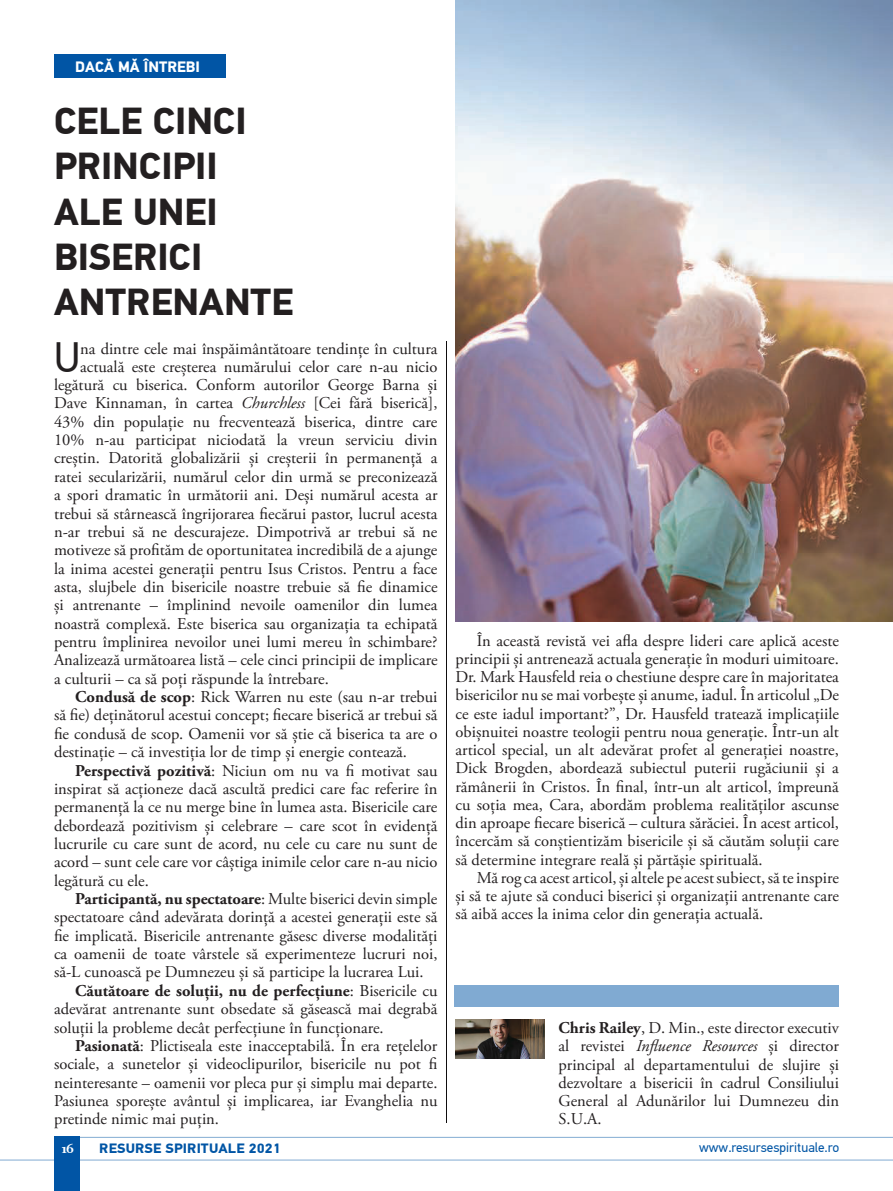
<style>
.page{position:relative;width:893px;height:1191px;background:#fff}
.page>*{position:absolute;margin:0;border:0;box-sizing:border-box;transform-origin:0 0}
.Corp_text_Adobe_Gara{font:42.3px "PF Din Text Pro";color:#231f20}
.Corp_text_Adobe_Gara-2{font:700 37.5px/45px "PF Din Text Pro";color:#231f20}
.Corp_text_Adobe_Gara-3{font:16.5px/18.3px "Adobe Garamond Pro";color:#231f20;text-align:justify}
.Corp_text_Adobe_Gara-4{font:700 15px "PF Din Text Pro";color:#fff}
.t1{font:13.5px "PF Din Text Pro";color:#0155a5}
.t2{font:700 13.5px "PF Din Text Pro";letter-spacing:.01em;color:#0155a5;scale:1.05 1}
.t3{font:700 13.5px "Constantia";color:#fff}
.s1{font-style:italic}
.s2{font-weight:700}
</style>
<div class="page">
<img style="left:455px;top:0;width:438px;height:621px">
<hr style="left:80px;top:1137px;width:813px;height:1px;background:#0155a5">
<hr style="left:0;top:1159px;width:893px;height:1px;background:#0155a5">
<div style="left:54px;top:1137px;width:26px;height:54px;background:#0155a5"></div>
<div style="left:437px;top:334px;width:20px;height:796px;background:#fff"></div>
<hr style="left:446px;top:339px;width:3px;height:785px;background:#231f20;opacity:.75">
<div style="left:54px;top:54px;width:171px;height:24px;background:#0155a5"></div>
<img style="left:456px;top:1019px;width:89px;height:39px">
<div style="left:455px;top:985px;width:384px;height:22px;background:#80aad2"></div>
<p class="Corp_text_Adobe_Gara-4" style="left:75px;top:57px;width:126px">DACĂ MĂ ÎNTREBI</p>
<p class="Corp_text_Adobe_Gara-2" style="left:54px;top:100px;width:194px">CELE CINCI</p>
<p class="Corp_text_Adobe_Gara-2" style="left:54px;top:145px;width:165px">PRINCIPII</p>
<p class="Corp_text_Adobe_Gara-2" style="left:54px;top:190px;width:165px">ALE UNEI</p>
<p class="Corp_text_Adobe_Gara-2" style="left:54px;top:235px;width:241px">BISERICI<br>ANTRENANTE</p>
<p class="Corp_text_Adobe_Gara" style="left:54px;top:332px;width:28px">U</p>
<p class="Corp_text_Adobe_Gara-3" style="left:80px;top:340px;width:359px">na dintre cele mai înspăimântătoare tendințe în cultura</p>
<p class="Corp_text_Adobe_Gara-3" style="left:80px;top:358px;width:359px">actuală este creșterea numărului celor care n-au nicio</p>
<p class="Corp_text_Adobe_Gara-3" style="left:54px;top:376px;width:385px">legătură cu biserica. Conform autorilor George Barna și</p>
<p class="Corp_text_Adobe_Gara-3" style="left:54px;top:394px;width:385px">Dave Kinnaman, în cartea <span class="s1">Churchless</span> [Cei fără biserică],</p>
<p class="Corp_text_Adobe_Gara-3" style="left:54px;top:413px;width:385px">43% din populație nu frecventează biserica, dintre care</p>
<p class="Corp_text_Adobe_Gara-3" style="left:54px;top:431px;width:385px">10% n-au participat niciodată la vreun serviciu divin</p>
<p class="Corp_text_Adobe_Gara-3" style="left:54px;top:449px;width:385px">creștin. Datorită globalizării și creșterii în permanență a</p>
<p class="Corp_text_Adobe_Gara-3" style="left:54px;top:468px;width:385px">ratei secularizării, numărul celor din urmă se preconizează</p>
<p class="Corp_text_Adobe_Gara-3" style="left:54px;top:486px;width:385px">a spori dramatic în următorii ani. Deși numărul acesta ar</p>
<p class="Corp_text_Adobe_Gara-3" style="left:54px;top:505px;width:385px">trebui să stârnească îngrijorarea fiecărui pastor, lucrul acesta</p>
<p class="Corp_text_Adobe_Gara-3" style="left:54px;top:523px;width:385px">n-ar trebui să ne descurajeze. Dimpotrivă ar trebui să ne</p>
<p class="Corp_text_Adobe_Gara-3" style="left:54px;top:541px;width:385px">motiveze să profităm de oportunitatea incredibilă de a ajunge</p>
<p class="Corp_text_Adobe_Gara-3" style="left:54px;top:560px;width:385px">la inima acestei generații pentru Isus Cristos. Pentru a face</p>
<p class="Corp_text_Adobe_Gara-3" style="left:54px;top:578px;width:385px">asta, slujbele din bisericile noastre trebuie să fie dinamice</p>
<p class="Corp_text_Adobe_Gara-3" style="left:54px;top:596px;width:385px">și antrenante – împlinind nevoile oamenilor din lumea</p>
<p class="Corp_text_Adobe_Gara-3" style="left:54px;top:615px;width:385px">noastră complexă. Este biserica sau organizația ta echipată</p>
<p class="Corp_text_Adobe_Gara-3" style="left:54px;top:633px;width:385px">pentru împlinirea nevoilor unei lumi mereu în schimbare?</p>
<p class="Corp_text_Adobe_Gara-3" style="left:54px;top:651px;width:385px">Analizează următoarea listă – cele cinci principii de implicare</p>
<p class="Corp_text_Adobe_Gara-3" style="left:54px;top:670px;width:276px">a culturii – ca să poți răspunde la întrebare.</p>
<p class="Corp_text_Adobe_Gara-3" style="left:54px;top:688px;width:385px;text-indent:21px"><span class="s2">Condusă de scop</span>: Rick Warren nu este (sau n-ar trebui să fie) deținătorul acestui concept; fiecare biserică ar trebui să fie condusă de scop. Oamenii vor să știe că biserica ta are o destinație – că investiția lor de timp și energie contează.</p>
<p class="Corp_text_Adobe_Gara-3" style="left:54px;top:761px;width:385px;text-indent:21px"><span class="s2">Perspectivă pozitivă</span>: Niciun om nu va fi motivat sau inspirat să acționeze dacă ascultă predici care fac referire în permanență la ce nu merge bine în lumea asta. Bisericile care debordează pozitivism și celebrare – care scot în evidență lucrurile cu care sunt de acord, nu cele cu care nu sunt de acord – sunt cele care vor câștiga inimile celor care n-au nicio legătură cu ele.</p>
<p class="Corp_text_Adobe_Gara-3" style="left:54px;top:890px;width:385px;text-indent:21px"><span class="s2">Participantă, nu spectatoare</span>: Multe biserici devin simple spectatoare când adevărata dorință a acestei generații este să fie implicată. Bisericile antrenante găsesc diverse modalități ca oamenii de toate vârstele să experimenteze lucruri noi, să-L cunoască pe Dumnezeu și să participe la lucrarea Lui.</p>
<p class="Corp_text_Adobe_Gara-3" style="left:54px;top:982px;width:385px;text-indent:21px"><span class="s2">Căutătoare de soluții, nu de perfecțiune</span>: Bisericile cu adevărat antrenante sunt obsedate să găsească mai degrabă soluții la probleme decât perfecțiune în funcționare.</p>
<p class="Corp_text_Adobe_Gara-3" style="left:54px;top:1037px;width:385px;text-indent:21px"><span class="s2">Pasionată</span>: Plictiseala este inacceptabilă. În era rețelelor sociale, a sunetelor și videoclipurilor, bisericile nu pot fi neinteresante – oamenii vor pleca pur și simplu mai departe.<br>Pasiunea sporește avântul și implicarea, iar Evanghelia nu pretinde nimic mai puțin.</p>
<p class="Corp_text_Adobe_Gara-3" style="left:455px;top:632px;width:385px;text-indent:21px">În această revistă vei afla despre lideri care aplică aceste principii și antrenează actuala generație în moduri uimitoare.<br>Dr. Mark Hausfeld reia o chestiune despre care în majoritatea bisericilor nu se mai vorbește și anume, iadul. În articolul „De ce este iadul important?”, Dr. Hausfeld tratează implicațiile obișnuitei noastre teologii pentru noua generație. Într-un alt articol special, un alt adevărat profet al generației noastre, Dick Brogden, abordează subiectul puterii rugăciunii și a rămânerii în Cristos. În final, într-un alt articol, împreună cu soția mea, Cara, abordăm problema realităților ascunse din aproape fiecare biserică – cultura sărăciei. În acest articol, încercăm să conștientizăm bisericile și să căutăm soluții care să determine integrare reală și părtășie spirituală.</p>
<p class="Corp_text_Adobe_Gara-3" style="left:455px;top:869px;width:385px;text-indent:21px">Mă rog ca acest articol, și altele pe acest subiect, să te inspire și să te ajute să conduci biserici și organizații antrenante care să aibă acces la inima celor din generația actuală.</p>
<p class="Corp_text_Adobe_Gara-3" style="left:559px;top:1019px;width:282px"><span class="s2">Chris Railey</span>, D. Min., este director executiv al revistei <span class="s1">Influence Resources</span> și director principal al departamentului de slujire și dezvoltare a bisericii în cadrul Consiliului General al Adunărilor lui Dumnezeu din S.U.A.</p>
<p class="t3" style="left:62px;top:1139px;width:14px">16</p>
<p class="t2" style="left:99px;top:1140px;width:174px">RESURSE SPIRITUALE 2021</p>
<p class="t1" style="left:699px;top:1139px;width:142px">www.resursespirituale.ro</p>
</div>
